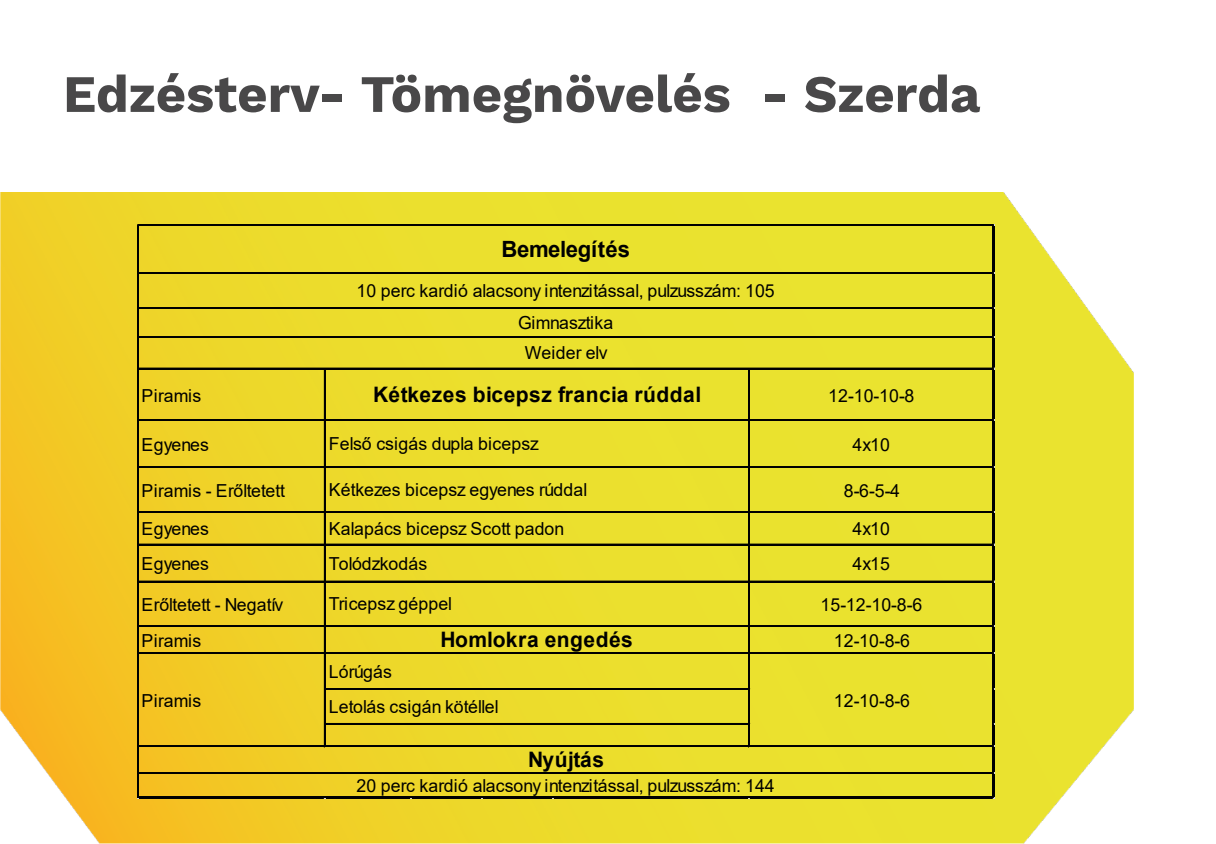
<style>
.page{position:relative;width:1216px;height:844px;background:#fff}
.page>*{position:absolute;margin:0;border:0;box-sizing:border-box;transform-origin:0 0}
.t1{font:700 52.5px "Work Sans";color:#494849}
.t2{font:700 22.4px "Arial";letter-spacing:-.005em;color:#000}
.t3{font:700 21.35px "Arial";letter-spacing:.02em;color:#000}
.t4{font:17.85px/31.3px "Arial";letter-spacing:.005em;color:#000}
.t5{font:17.85px "Arial";letter-spacing:-.02em;color:#000}
</style>
<div class="page">
<img style="left:1px;top:192px;width:1132px;height:651px">
<hr style="left:138px;top:224px;width:856px;height:2px;background:#000">
<hr style="left:138px;top:272px;width:854px;height:1px;background:#000">
<hr style="left:138px;top:273px;width:854px;height:1px;background:#000">
<hr style="left:138px;top:307px;width:854px;height:1px;background:#000">
<hr style="left:138px;top:336px;width:854px;height:2px;background:#000">
<hr style="left:138px;top:367px;width:854px;height:1px;background:#000">
<hr style="left:138px;top:368px;width:854px;height:1px;background:#000">
<hr style="left:138px;top:419px;width:854px;height:1px;background:#000">
<hr style="left:138px;top:466px;width:854px;height:1px;background:#000">
<hr style="left:138px;top:511px;width:854px;height:1px;background:#000">
<hr style="left:138px;top:543px;width:854px;height:1px;background:#000">
<hr style="left:138px;top:544px;width:854px;height:1px;background:#000">
<hr style="left:138px;top:580px;width:854px;height:1px;background:#000">
<hr style="left:138px;top:581px;width:854px;height:1px;background:#000">
<hr style="left:138px;top:625px;width:854px;height:2px;background:#000">
<hr style="left:138px;top:652px;width:854px;height:1px;background:#000">
<hr style="left:325px;top:688px;width:424px;height:1px;background:#000">
<hr style="left:325px;top:723px;width:424px;height:1px;background:#000">
<hr style="left:138px;top:745px;width:854px;height:1px;background:#000">
<hr style="left:138px;top:772px;width:854px;height:1px;background:#000">
<hr style="left:137px;top:224px;width:1px;height:574px;background:#000">
<hr style="left:324px;top:369px;width:1px;height:377px;background:#000">
<hr style="left:748px;top:369px;width:1px;height:377px;background:#000">
<hr style="left:138px;top:796px;width:856px;height:2px;background:#000">
<hr style="left:992px;top:226px;width:2px;height:572px;background:#000">
<p class="t1" style="left:63px;top:64px;width:919px">Edzésterv- Tömegnövelés - Szerda</p>
<p class="t2" style="left:501px;top:233px;width:130px">Bemelegítés</p>
<p class="t4" style="left:356px;top:275px;width:420px;text-align:center">10 perc kardió alacsony intenzitással, pulzusszám: 105<br>Gimnasztika</p>
<p class="t4" style="left:525px;top:337px;width:84px">Weider elv</p>
<p class="t3" style="left:373px;top:379px;width:329px">Kétkezes bicepsz francia rúddal</p>
<p class="t4" style="left:329px;top:428px;width:212px">Felső csigás dupla bicepsz</p>
<p class="t4" style="left:329px;top:469px;width:260px;line-height:39.2px">Kétkezes bicepsz egyenes rúddal<br>Kalapács bicepsz Scott padon</p>
<p class="t4" style="left:329px;top:547px;width:100px">Tolódzkodás</p>
<p class="t4" style="left:329px;top:588px;width:125px">Tricepsz géppel</p>
<p class="t4" style="left:142px;top:379px;width:61px">Piramis</p>
<p class="t4" style="left:828px;top:379px;width:88px">12-10-10-8</p>
<p class="t4" style="left:142px;top:429px;width:69px">Egyenes</p>
<p class="t4" style="left:852px;top:429px;width:39px">4x10</p>
<p class="t4" style="left:142px;top:475px;width:145px">Piramis - Erőltetett</p>
<p class="t4" style="left:843px;top:475px;width:58px">8-6-5-4</p>
<p class="t4" style="left:142px;top:513px;width:69px">Egyenes</p>
<p class="t4" style="left:852px;top:513px;width:39px">4x10</p>
<p class="t4" style="left:142px;top:547px;width:69px">Egyenes</p>
<p class="t4" style="left:852px;top:547px;width:39px">4x15</p>
<p class="t5" style="left:142px;top:592px;width:143px">Erőltetett - Negatív</p>
<p class="t4" style="left:820px;top:589px;width:103px">15-12-10-8-6</p>
<p class="t4" style="left:142px;top:625px;width:61px">Piramis</p>
<p class="t4" style="left:833px;top:625px;width:78px">12-10-8-6</p>
<p class="t3" style="left:440px;top:624px;width:194px">Homlokra engedés</p>
<p class="t4" style="left:329px;top:653px;width:171px;line-height:35.9px">Lórúgás<br>Letolás csigán kötéllel</p>
<p class="t3" style="left:528px;top:744px;width:77px">Nyújtás</p>
<p class="t4" style="left:142px;top:684px;width:61px">Piramis</p>
<p class="t4" style="left:833px;top:684px;width:78px">12-10-8-6</p>
<p class="t4" style="left:356px;top:769px;width:420px">20 perc kardió alacsony intenzitással, pulzusszám: 144</p>
</div>
